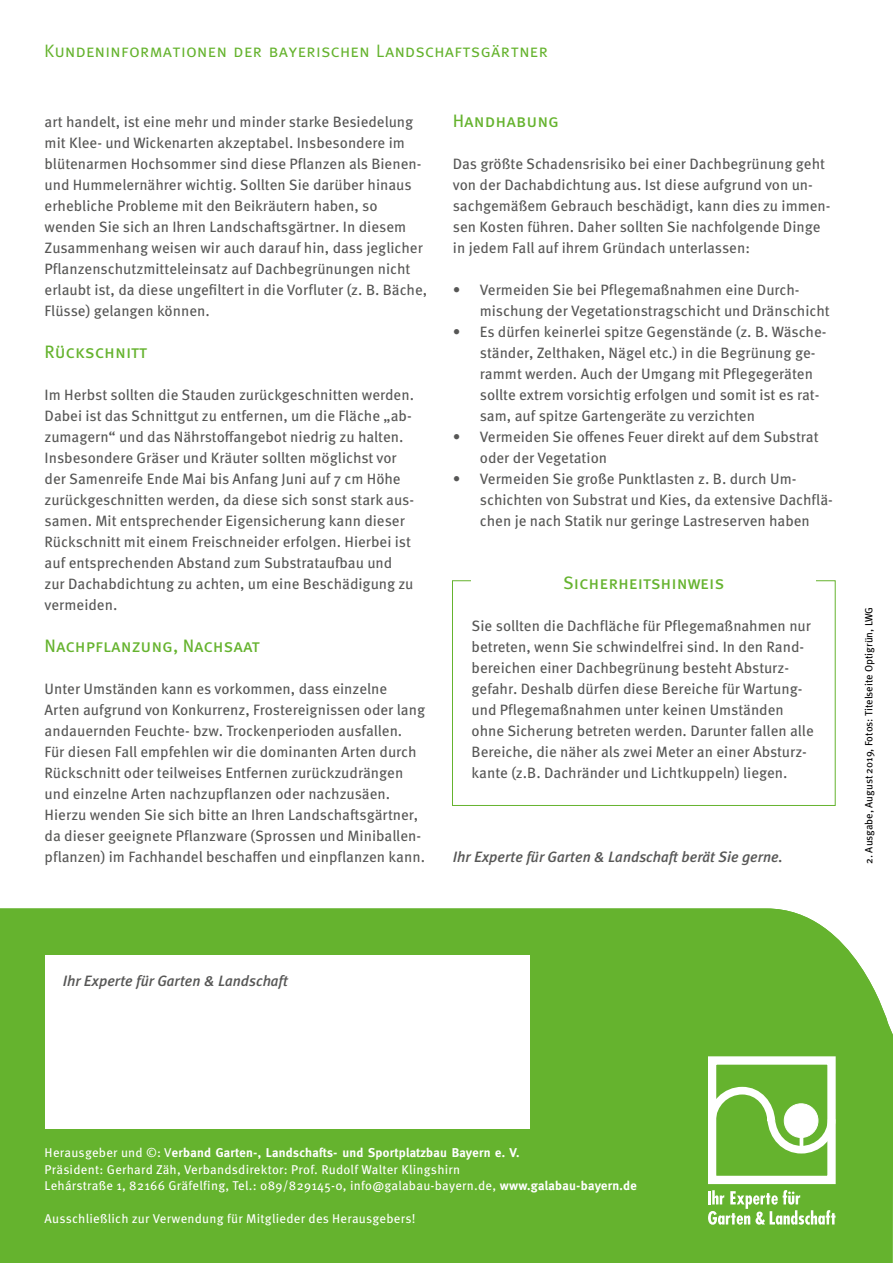
<style>
.page{position:relative;width:893px;height:1263px;background:#fff}
.page>*{position:absolute;margin:0;border:0;box-sizing:border-box;transform-origin:0 0}
.Zwischenüber-grün-14{font:18px "Meta OT";letter-spacing:-.005em;color:#65b32e}
.t1{font:18px "Meta Caps";letter-spacing:.02em;color:#65b32e}
.Fließtext-Blocksatz{font:15px/21px "Meta OT";color:#575756}
.Fließtext-Blocksatz-2{font:italic 500 15px "Meta Plus";color:#575756}
.t2{font:12.75px "Meta OT";letter-spacing:.02em;color:#fff}
.t3{font:700 12.75px "Meta";letter-spacing:.02em;color:#fff}
.t4{font:10.5px "Meta OT";color:#000}
.s1{font-family:"Meta OT";font-weight:400}
.s2{font-family:"Meta";font-weight:700}
</style>
<div class="page">
<div style="left:452px;top:580px;width:384px;height:226px;border:1px solid #65b32e"></div>
<div style="left:472px;top:573px;width:344px;height:37px;background:#fff"></div>
<div style="left:0;top:908px;width:893px;height:355px;background:#65b32e"></div>
<div style="left:708px;top:1056px;width:128px;height:128px;border:8px solid #fff"></div>
<svg style="left:708px;top:1054px;width:128px;height:103px"></svg>
<svg style="left:708px;top:1190px;width:127px;height:35px"></svg>
<div style="left:45px;top:956px;width:484px;height:173px;background:#fff"></div>
<p class="t1" style="left:45px;top:40px;width:505px">Kundeninformationen der bayerischen Landschaftsgärtner</p>
<p class="Fließtext-Blocksatz" style="left:45px;top:111px;width:384px">art handelt, ist eine mehr und minder starke Besiedelung mit Klee- und Wickenarten akzeptabel. Insbesondere im blütenarmen Hochsommer sind diese Pflanzen als Bienen&shy;und Hummelernährer wichtig. Sollten Sie darüber hinaus erhebliche Probleme mit den Beikräutern haben, so wenden Sie sich an Ihren Landschaftsgärtner. In diesem Zusammenhang weisen wir auch darauf hin, dass jeglicher Pflanzenschutzmitteleinsatz auf Dachbegrünungen nicht erlaubt ist, da diese ungefiltert in die Vorfluter (z. B. Bäche, Flüsse) gelangen können.</p>
<p class="Zwischenüber-grün-14" style="left:45px;top:340px;width:104px">Rückschnitt</p>
<p class="Fließtext-Blocksatz" style="left:45px;top:384px;width:371px">Im Herbst sollten die Stauden zurückgeschnitten werden.<br>Dabei ist das Schnittgut zu entfernen, um die Fläche „ab&shy;zumagern“ und das Nährstoffangebot niedrig zu halten.<br>Insbesondere Gräser und Kräuter sollten möglichst vor der Samenreife Ende Mai bis Anfang Juni auf 7 cm Höhe zurückgeschnitten werden, da diese sich sonst stark aus&shy;samen. Mit entsprechender Eigensicherung kann dieser Rückschnitt mit einem Freischneider erfolgen. Hierbei ist auf entsprechenden Abstand zum Substrataufbau und zur Dachabdichtung zu achten, um eine Beschädigung zu vermeiden.</p>
<p class="Zwischenüber-grün-14" style="left:45px;top:634px;width:217px">Nachpflanzung, Nachsaat</p>
<p class="Fließtext-Blocksatz" style="left:45px;top:678px;width:382px">Unter Umständen kann es vorkommen, dass einzelne Arten aufgrund von Konkurrenz, Frostereignissen oder lang andauernden Feuchte- bzw. Trockenperioden ausfallen.<br>Für diesen Fall empfehlen wir die dominanten Arten durch Rückschnitt oder teilweises Entfernen zurückzudrängen und einzelne Arten nachzupflanzen oder nachzusäen.<br>Hierzu wenden Sie sich bitte an Ihren Landschaftsgärtner, da dieser geeignete Pflanzware (Sprossen und Miniballen&shy;pflanzen) im Fachhandel beschaffen und einpflanzen kann.</p>
<p class="Zwischenüber-grün-14" style="left:453px;top:109px;width:108px">Handhabung</p>
<p class="Fließtext-Blocksatz" style="left:453px;top:153px;width:379px">Das größte Schadensrisiko bei einer Dachbegrünung geht von der Dachabdichtung aus. Ist diese aufgrund von un&shy;sachgemäßem Gebrauch beschädigt, kann dies zu immen&shy;sen Kosten führen. Daher sollten Sie nachfolgende Dinge in jedem Fall auf ihrem Gründach unterlassen:</p>
<p class="Fließtext-Blocksatz" style="left:480px;top:279px;width:351px;text-indent:-27px">• Vermeiden Sie bei Pflegemaßnahmen eine Durch&shy;mischung der Vegetationstragschicht und Dränschicht</p>
<p class="Fließtext-Blocksatz" style="left:480px;top:321px;width:348px;text-indent:-27px">• Es dürfen keinerlei spitze Gegenstände (z. B. Wäsche&shy;ständer, Zelthaken, Nägel etc.) in die Begrünung ge&shy;rammt werden. Auch der Umgang mit Pflegegeräten sollte extrem vorsichtig erfolgen und somit ist es rat&shy;sam, auf spitze Gartengeräte zu verzichten</p>
<p class="Fließtext-Blocksatz" style="left:480px;top:426px;width:340px;text-indent:-27px">• Vermeiden Sie offenes Feuer direkt auf dem Substrat oder der Vegetation</p>
<p class="Fließtext-Blocksatz" style="left:480px;top:468px;width:354px;text-indent:-27px">• Vermeiden Sie große Punktlasten z. B. durch Um&shy;schichten von Substrat und Kies, da extensive Dachflä&shy;chen je nach Statik nur geringe Lastreserven haben</p>
<p class="Zwischenüber-grün-14" style="left:563px;top:571px;width:163px">Sicherheitshinweis</p>
<p class="Fließtext-Blocksatz" style="left:472px;top:615px;width:344px">Sie sollten die Dachfläche für Pflegemaßnahmen nur betreten, wenn Sie schwindelfrei sind. In den Rand&shy;bereichen einer Dachbegrünung besteht Absturz&shy;gefahr. Deshalb dürfen diese Bereiche für Wartung&shy;und Pflegemaßnahmen unter keinen Umständen ohne Sicherung betreten werden. Darunter fallen alle Bereiche, die näher als zwei Meter an einer Absturz&shy;kante (z.B. Dachränder und Lichtkuppeln) liegen.</p>
<p class="Fließtext-Blocksatz-2" style="left:453px;top:848px;width:331px">Ihr Experte für Garten &amp; Landschaft berät Sie gerne.</p>
<p class="t4" style="left:862px;top:864px;width:258px;rotate:-90deg">2. Ausgabe, August 2019, Fotos: Titelseite Optigrün, LWG</p>
<p class="Fließtext-Blocksatz-2" style="left:63px;top:972px;width:227px">Ihr Experte für Garten &amp; Landschaft</p>
<p class="t3" style="left:45px;top:1145px;width:476px"><span class="s1">Herausgeber und ©: V</span>erband Garten-, Landschafts- und Sportplatzbau Bayern e. V.</p>
<p class="t2" style="left:45px;top:1162px;width:417px">Präsident: Gerhard Zäh, Verbandsdirektor: Prof. Rudolf Walter Klingshirn</p>
<p class="t2" style="left:45px;top:1178px;width:594px">Lehárstraße 1, 82166 Gräfelfing, Tel.: 089/829145-0, info@galabau-bayern.de, <span class="s2">www.galabau-bayern.de</span></p>
<p class="t2" style="left:45px;top:1211px;width:372px">Ausschließlich zur Verwendung für Mitglieder des Herausgebers!</p>
</div>
